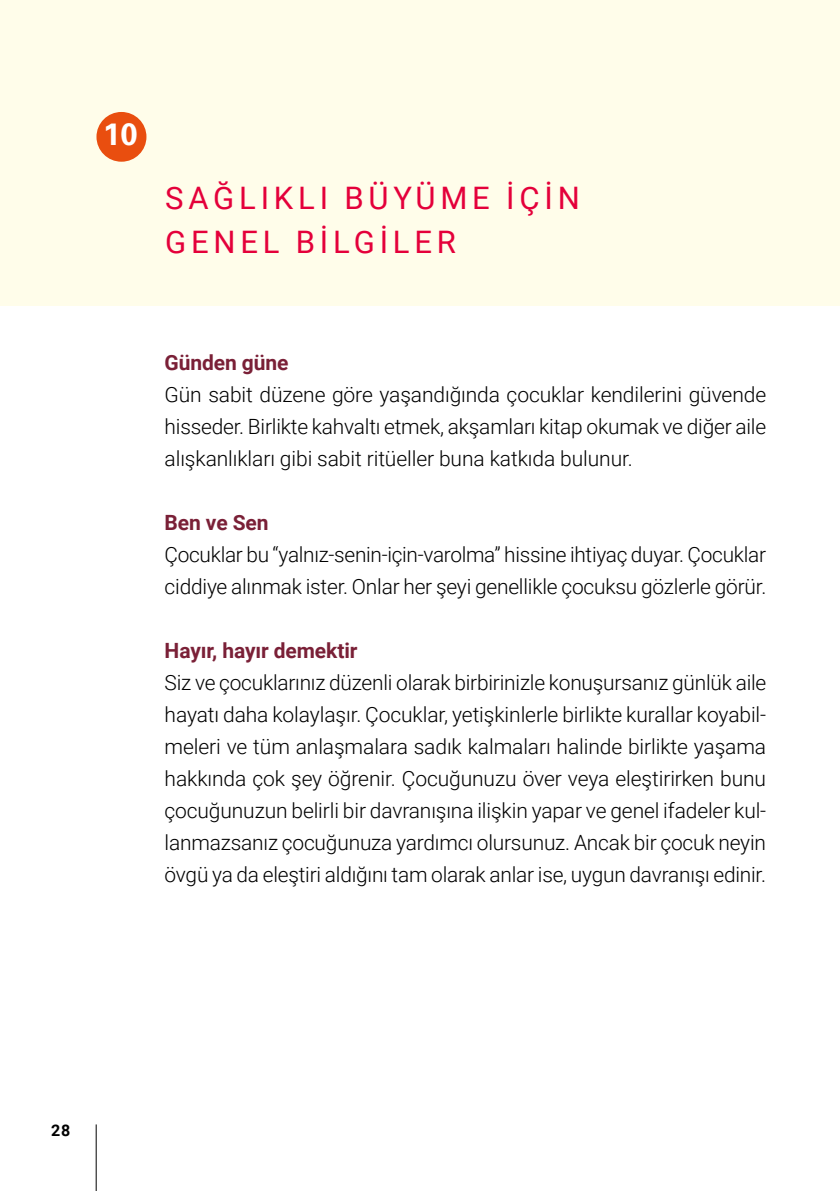
<style>
.page{position:relative;width:840px;height:1191px;background:#fff}
.page>*{position:absolute;margin:0;border:0;box-sizing:border-box;transform-origin:0 0}
.t1{font:31px/44px "Roboto";letter-spacing:.155em;color:#e4003a}
.t2{font:700 31px "Univers";color:#fff}
.t3{font:300 21px/32px "Roboto";letter-spacing:-.01em;color:#000;text-align:justify}
.t4{font:700 21px "Roboto";letter-spacing:-.005em;color:#7a2037}
.t5{font:700 16px "Roboto";color:#000}
</style>
<div class="page">
<hr style="left:96px;top:1124px;width:1px;height:67px;background:#000">
<div style="left:0;top:0;width:839px;height:305px;background:#fffdea"></div>
<div style="left:96px;top:112px;width:50px;height:50px;background:#e94e0f;border-radius:25px"></div>
<h1 class="t2" style="left:103px;top:116px;width:36px">10</h1>
<h1 class="t1" style="left:165px;top:175px;width:416px">SAĞLIKLI BÜYÜME İÇİN<br>GENEL BİLGİLER</h1>
<p class="t4" style="left:164px;top:347px;width:125px">Günden güne</p>
<p class="t3" style="left:164px;top:377px;width:602px">Gün sabit düzene göre yaşandığında çocuklar kendilerini güvende hisseder. Birlikte kahvaltı etmek, akşamları kitap okumak ve diğer aile alışkanlıkları gibi sabit ritüeller buna katkıda bulunur.</p>
<p class="t4" style="left:164px;top:507px;width:105px">Ben ve Sen</p>
<p class="t3" style="left:164px;top:537px;width:603px">Çocuklar bu “yalnız-senin-için-varolma” hissine ihtiyaç duyar. Çocuklar ciddiye alınmak ister. Onlar her şeyi genellikle çocuksu gözlerle görür.</p>
<p class="t4" style="left:164px;top:635px;width:194px">Hayır, hayır demektir</p>
<p class="t3" style="left:164px;top:665px;width:603px">Siz ve çocuklarınız düzenli olarak birbirinizle konuşursanız günlük aile hayatı daha kolaylaşır. Çocuklar, yetişkinlerle birlikte kurallar koyabil&shy;meleri ve tüm anlaşmalara sadık kalmaları halinde birlikte yaşama hakkında çok şey öğrenir. Çocuğunuzu över veya eleştirirken bunu çocuğunuzun belirli bir davranışına ilişkin yapar ve genel ifadeler kul&shy;lanmazsanız çocuğunuza yardımcı olursunuz. Ancak bir çocuk neyin övgü ya da eleştiri aldığını tam olarak anlar ise, uygun davranışı edinir.</p>
<p class="t5" style="left:51px;top:1119px;width:21px">28</p>
</div>
